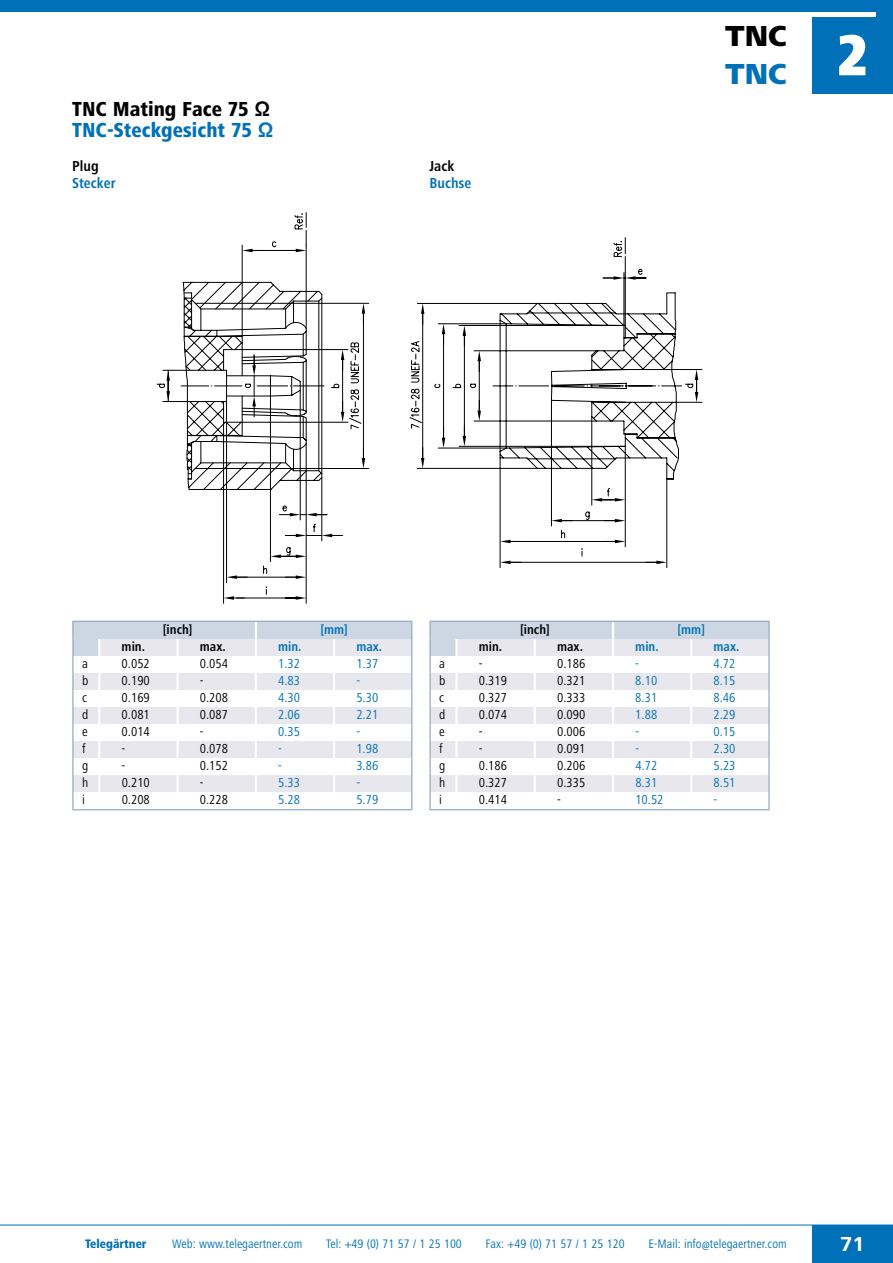
<style>
.page{position:relative;width:893px;height:1263px;background:#fff}
.page>*{position:absolute;margin:0;border:0;box-sizing:border-box;transform-origin:0 0}
.t1{font:900 condensed 60px "Frutiger Next LT";color:#fff}
.t2{font:800 30px "Frutiger Next LT";color:#000}
.t3{font:800 30px "Frutiger Next LT";color:#0071b9}
.t4{font:800 condensed 21px "Frutiger Next LT";color:#0071b9}
.t5{font:800 condensed 21px "Frutiger Next LT";color:#000}
.t6{font:700 21px "Frutiger Next LT";color:#fff}
.t7{font:700 condensed 15px "Frutiger Next LT";color:#0071b9}
.t8{font:700 condensed 15px "Frutiger Next LT";color:#000}
.t9{font:condensed 13.5px "Frutiger Next LT";color:#000}
.t10{font:condensed 13.5px "Frutiger Next LT";color:#0071b9}
.t11{font:700 condensed 13.5px "Frutiger Next LT";color:#000}
.t12{font:700 condensed 13.5px "Frutiger Next LT";color:#0071b9}
.t13{font:condensed 12.75px "Frutiger Next LT";color:#0071b9}
.t14{font:800 condensed 12.75px "Frutiger Next LT";color:#0071b9}
</style>
<div class="page">
<hr style="left:0;top:1225px;width:893px;height:1px;background:#0071b9">
<div style="left:812px;top:1225px;width:81px;height:38px;background:#0071b9"></div>
<div style="left:0;top:0;width:893px;height:13px;background:#0071b9"></div>
<div style="left:812px;top:0;width:81px;height:94px;background:#0071b9"></div>
<hr style="left:0;top:13px;width:876px;height:4px;background:#fff">
<svg style="left:613px;top:269px;width:89px;height:134px"></svg>
<svg style="left:223px;top:381px;width:474px;height:223px"></svg>
<svg style="left:270px;top:555px;width:36px;height:3px"></svg>
<hr style="left:321px;top:477px;width:1px;height:64px;background:#000">
<svg style="left:224px;top:565px;width:82px;height:35px"></svg>
<hr style="left:510px;top:562px;width:146px;height:1px;background:#000">
<svg style="left:369px;top:334px;width:246px;height:172px"></svg>
<svg style="left:592px;top:498px;width:33px;height:3px"></svg>
<svg style="left:369px;top:277px;width:244px;height:223px"></svg>
<svg style="left:157px;top:213px;width:212px;height:324px"></svg>
<svg style="left:72px;top:621px;width:340px;height:188px"></svg>
<hr style="left:72px;top:809px;width:340px;height:1px;background:#96acc5">
<svg style="left:429px;top:621px;width:341px;height:188px"></svg>
<hr style="left:429px;top:809px;width:341px;height:1px;background:#96acc5">
<h3 class="t5" style="left:72px;top:97px;width:199px">TNC Mating Face 75 Ω</h3>
<h3 class="t4" style="left:72px;top:118px;width:203px">TNC-Steckgesicht 75 Ω</h3>
<p class="t8" style="left:72px;top:158px;width:28px">Plug</p>
<p class="t7" style="left:72px;top:175px;width:45px">Stecker</p>
<p class="t8" style="left:429px;top:158px;width:26px">Jack</p>
<p class="t7" style="left:429px;top:175px;width:43px">Buchse</p>
<h2 class="t2" style="left:725px;top:19px;width:63px">TNC</h2>
<h2 class="t3" style="left:725px;top:58px;width:63px">TNC</h2>
<h1 class="t1" style="left:837px;top:21px;width:33px">2</h1>
<p class="t11" style="left:163px;top:622px;width:31px">[inch]</p>
<p class="t12" style="left:320px;top:622px;width:29px">[mm]</p>
<p class="t11" style="left:520px;top:622px;width:31px">[inch]</p>
<p class="t12" style="left:678px;top:622px;width:29px">[mm]</p>
<p class="t11" style="left:122px;top:639px;width:25px">min.</p>
<p class="t11" style="left:200px;top:639px;width:27px">max.</p>
<p class="t12" style="left:278px;top:639px;width:25px">min.</p>
<p class="t12" style="left:356px;top:639px;width:27px">max.</p>
<p class="t9" style="left:82px;top:656px;width:7px">a</p>
<p class="t9" style="left:122px;top:656px;width:30px">0.052</p>
<p class="t9" style="left:200px;top:656px;width:30px">0.054</p>
<p class="t10" style="left:278px;top:656px;width:23px">1.32</p>
<p class="t10" style="left:356px;top:656px;width:23px">1.37</p>
<p class="t9" style="left:82px;top:673px;width:8px">b</p>
<p class="t9" style="left:122px;top:673px;width:30px">0.190</p>
<p class="t9" style="left:200px;top:673px;width:5px">-</p>
<p class="t10" style="left:278px;top:673px;width:23px">4.83</p>
<p class="t10" style="left:356px;top:673px;width:5px">-</p>
<p class="t9" style="left:82px;top:690px;width:7px">c</p>
<p class="t9" style="left:122px;top:690px;width:30px">0.169</p>
<p class="t9" style="left:200px;top:690px;width:30px">0.208</p>
<p class="t10" style="left:278px;top:690px;width:23px">4.30</p>
<p class="t10" style="left:356px;top:690px;width:23px">5.30</p>
<p class="t9" style="left:82px;top:707px;width:8px">d</p>
<p class="t9" style="left:122px;top:707px;width:30px">0.081</p>
<p class="t9" style="left:200px;top:707px;width:30px">0.087</p>
<p class="t10" style="left:278px;top:707px;width:23px">2.06</p>
<p class="t10" style="left:356px;top:707px;width:23px">2.21</p>
<p class="t9" style="left:82px;top:724px;width:7px">e</p>
<p class="t9" style="left:122px;top:724px;width:30px">0.014</p>
<p class="t9" style="left:200px;top:724px;width:5px">-</p>
<p class="t10" style="left:278px;top:724px;width:23px">0.35</p>
<p class="t10" style="left:356px;top:724px;width:5px">-</p>
<p class="t9" style="left:82px;top:741px;width:5px">f</p>
<p class="t9" style="left:122px;top:741px;width:5px">-</p>
<p class="t9" style="left:200px;top:741px;width:30px">0.078</p>
<p class="t10" style="left:278px;top:741px;width:5px">-</p>
<p class="t10" style="left:356px;top:741px;width:23px">1.98</p>
<p class="t9" style="left:82px;top:758px;width:8px">g</p>
<p class="t9" style="left:122px;top:758px;width:5px">-</p>
<p class="t9" style="left:200px;top:758px;width:30px">0.152</p>
<p class="t10" style="left:278px;top:758px;width:5px">-</p>
<p class="t10" style="left:356px;top:758px;width:23px">3.86</p>
<p class="t9" style="left:82px;top:775px;width:8px">h</p>
<p class="t9" style="left:122px;top:775px;width:30px">0.210</p>
<p class="t9" style="left:200px;top:775px;width:5px">-</p>
<p class="t10" style="left:278px;top:775px;width:23px">5.33</p>
<p class="t10" style="left:356px;top:775px;width:5px">-</p>
<p class="t9" style="left:82px;top:792px;width:4px">i</p>
<p class="t9" style="left:122px;top:792px;width:30px">0.208</p>
<p class="t9" style="left:200px;top:792px;width:30px">0.228</p>
<p class="t10" style="left:278px;top:792px;width:23px">5.28</p>
<p class="t10" style="left:356px;top:792px;width:23px">5.79</p>
<p class="t11" style="left:479px;top:639px;width:25px">min.</p>
<p class="t11" style="left:557px;top:639px;width:27px">max.</p>
<p class="t12" style="left:635px;top:639px;width:25px">min.</p>
<p class="t12" style="left:713px;top:639px;width:27px">max.</p>
<p class="t9" style="left:439px;top:656px;width:7px">a</p>
<p class="t9" style="left:479px;top:656px;width:5px">-</p>
<p class="t9" style="left:557px;top:656px;width:30px">0.186</p>
<p class="t10" style="left:635px;top:656px;width:5px">-</p>
<p class="t10" style="left:714px;top:656px;width:23px">4.72</p>
<p class="t9" style="left:439px;top:673px;width:8px">b</p>
<p class="t9" style="left:479px;top:673px;width:30px">0.319</p>
<p class="t9" style="left:557px;top:673px;width:30px">0.321</p>
<p class="t10" style="left:635px;top:673px;width:23px">8.10</p>
<p class="t10" style="left:714px;top:673px;width:23px">8.15</p>
<p class="t9" style="left:439px;top:690px;width:7px">c</p>
<p class="t9" style="left:479px;top:690px;width:30px">0.327</p>
<p class="t9" style="left:557px;top:690px;width:30px">0.333</p>
<p class="t10" style="left:635px;top:690px;width:23px">8.31</p>
<p class="t10" style="left:714px;top:690px;width:23px">8.46</p>
<p class="t9" style="left:439px;top:707px;width:8px">d</p>
<p class="t9" style="left:479px;top:707px;width:30px">0.074</p>
<p class="t9" style="left:557px;top:707px;width:30px">0.090</p>
<p class="t10" style="left:635px;top:707px;width:23px">1.88</p>
<p class="t10" style="left:714px;top:707px;width:23px">2.29</p>
<p class="t9" style="left:439px;top:724px;width:7px">e</p>
<p class="t9" style="left:479px;top:724px;width:5px">-</p>
<p class="t9" style="left:557px;top:724px;width:30px">0.006</p>
<p class="t10" style="left:635px;top:724px;width:5px">-</p>
<p class="t10" style="left:714px;top:724px;width:23px">0.15</p>
<p class="t9" style="left:439px;top:741px;width:5px">f</p>
<p class="t9" style="left:479px;top:741px;width:5px">-</p>
<p class="t9" style="left:557px;top:741px;width:30px">0.091</p>
<p class="t10" style="left:635px;top:741px;width:5px">-</p>
<p class="t10" style="left:714px;top:741px;width:23px">2.30</p>
<p class="t9" style="left:439px;top:758px;width:8px">g</p>
<p class="t9" style="left:479px;top:758px;width:30px">0.186</p>
<p class="t9" style="left:557px;top:758px;width:30px">0.206</p>
<p class="t10" style="left:635px;top:758px;width:23px">4.72</p>
<p class="t10" style="left:714px;top:758px;width:23px">5.23</p>
<p class="t9" style="left:439px;top:775px;width:8px">h</p>
<p class="t9" style="left:479px;top:775px;width:30px">0.327</p>
<p class="t9" style="left:557px;top:775px;width:30px">0.335</p>
<p class="t10" style="left:635px;top:775px;width:23px">8.31</p>
<p class="t10" style="left:714px;top:775px;width:23px">8.51</p>
<p class="t9" style="left:439px;top:792px;width:4px">i</p>
<p class="t9" style="left:479px;top:792px;width:30px">0.414</p>
<p class="t9" style="left:557px;top:792px;width:5px">-</p>
<p class="t10" style="left:635px;top:792px;width:30px">10.52</p>
<p class="t10" style="left:714px;top:792px;width:5px">-</p>
<p class="t14" style="left:85px;top:1237px;width:63px">Telegärtner</p>
<p class="t13" style="left:172px;top:1237px;width:132px">Web: www.telegaertner.com</p>
<p class="t13" style="left:326px;top:1237px;width:137px">Tel: +49 (0) 71 57 / 1 25 100</p>
<p class="t13" style="left:486px;top:1237px;width:141px">Fax: +49 (0) 71 57 / 1 25 120</p>
<p class="t13" style="left:648px;top:1237px;width:140px">E-Mail: info@telegaertner.com</p>
<h3 class="t6" style="left:840px;top:1232px;width:26px">71</h3>
</div>
